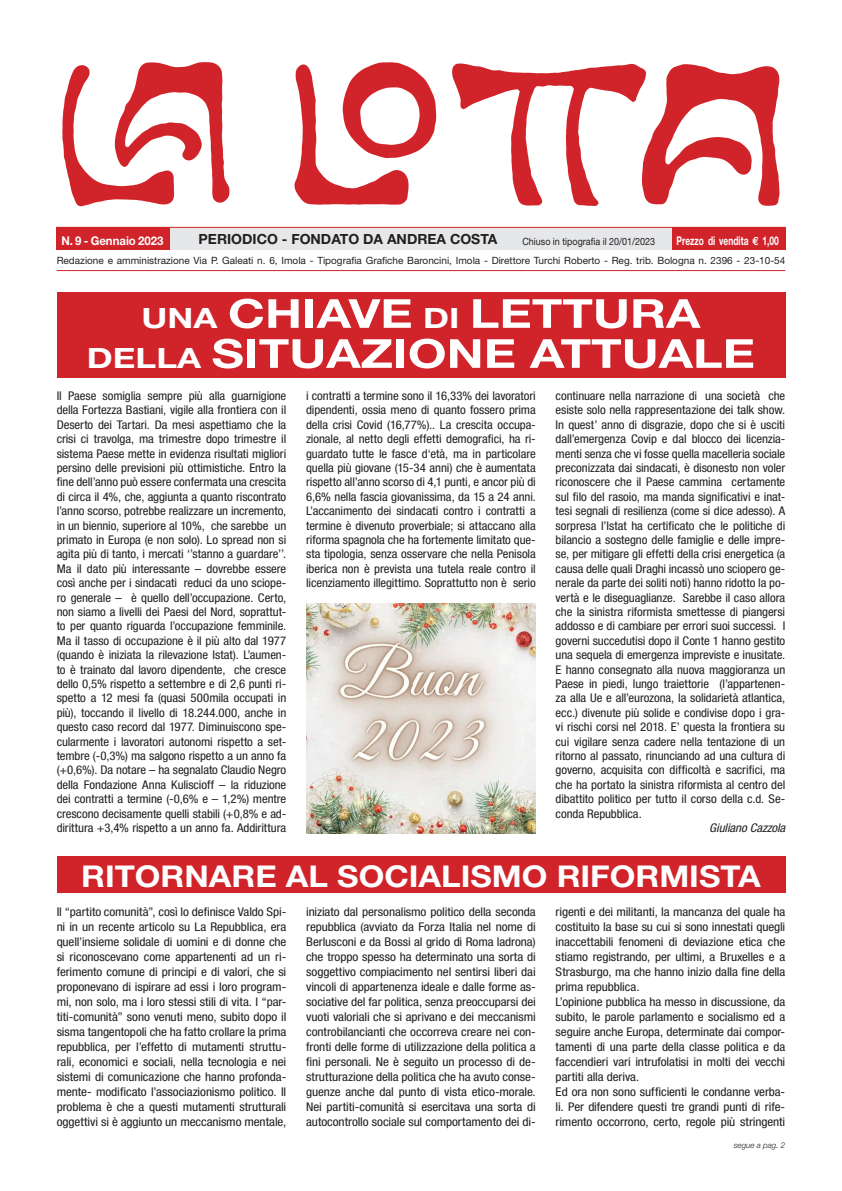
<style>
.page{position:relative;width:842px;height:1191px;background:#fff}
.page>*{position:absolute;margin:0;border:0;box-sizing:border-box;transform-origin:0 0}
.t1{font:700 40px/40px "Helvetica Neue LT Std";color:#fff;text-align:center;scale:1.25 1}
.t2{font:700 30px "Helvetica Neue LT Std";color:#fff;scale:1.1 1}
.t3{font:700 14px "Helvetica Neue LT Std";color:#231f20}
.t4{font:condensed 12px/14.4px "Helvetica Neue LT Std";letter-spacing:-.005em;color:#231f20;text-align:justify;scale:1.07 1}
.t5{font:condensed 12px/15px "Helvetica Neue LT Std";letter-spacing:-.005em;color:#231f20;text-align:justify;scale:1.1 1}
.t6{font:700 12px "Helvetica Neue LT Std";color:#fff;scale:.7 1}
.t7{font:700 12px "Helvetica Neue LT Std";color:#fff;scale:.95 1}
.t8{font:italic condensed 12px "Helvetica Neue LT Std";letter-spacing:-.005em;color:#231f20;scale:1.07 1}
.t9{font:10px/18.9px "Helvetica Neue LT Std";color:#231f20;scale:.9 1}
.t10{font:italic 300 8px "Helvetica Neue LT Std";color:#231f20}
.s1{font-family:"Euro Sans Std"}
.s2{font-size:28px}
</style>
<div class="page">
<div style="left:170px;top:228px;width:502px;height:22px;background:#e6e7e9"></div>
<div style="left:57px;top:228px;width:113px;height:22px;background:#d1232a"></div>
<img style="left:62px;top:62px;width:718px;height:145px">
<hr style="left:57px;top:227px;width:728px;height:1px;background:#d1232a">
<hr style="left:57px;top:270px;width:728px;height:1px;background:#d1232a">
<div style="left:57px;top:856px;width:728px;height:37px;background:#d1232a"></div>
<div style="left:672px;top:228px;width:113px;height:22px;background:#d1232a"></div>
<div style="left:57px;top:292px;width:728px;height:85px;background:#d1232a"></div>
<img style="left:306px;top:604px;width:230px;height:229px">
<p class="t3" style="left:199px;top:231px;width:300px">PERIODICO - FONDATO DA ANDREA COSTA</p>
<p class="t7" style="left:61px;top:233px;width:109px">N. 9 - Gennaio 2023</p>
<p class="t6" style="left:677px;top:233px;width:147px">Prezzo di vendita <span class="s1">€</span> 1,00</p>
<p class="t9" style="left:57px;top:231px;width:811px;text-indent:466px">Chiuso in tipografia il 20/01/2023<br>Redazione e amministrazione Via P. Galeati n. 6, Imola - Tipografia Grafiche Baroncini, Imola - Direttore Turchi Roberto - Reg. trib. Bologna n. 2396 - 23-10-54</p>
<h1 class="t1" style="left:87px;top:293px;width:536px"><span class="s2">UNA</span> CHIAVE <span class="s2">DI</span> LETTURA<br><span class="s2">DELLA</span> SITUAZIONE ATTUALE</h1>
<p class="t4" style="left:57px;top:388px;width:216px">Il Paese somiglia sempre più alla guarnigione della Fortezza Bastiani, vigile alla frontiera con il Deserto dei Tartari. Da mesi aspettiamo che la crisi ci travolga, ma trimestre dopo trimestre il sistema Paese mette in evidenza risultati migliori persino delle previsioni più ottimistiche. Entro la fine dell’anno può essere confermata una crescita di circa il 4%, che, aggiunta a quanto riscontrato l’anno scorso, potrebbe realizzare un incremento, in un biennio, superiore al 10%, che sarebbe un primato in Europa (e non solo). Lo spread non si agita più di tanto, i mercati ‘’stanno a guardare’’.<br>Ma il dato più interessante – dovrebbe essere così anche per i sindacati reduci da uno sciope&shy;ro generale – è quello dell’occupazione. Certo, non siamo a livelli dei Paesi del Nord, soprattut&shy;to per quanto riguarda l’occupazione femminile.<br>Ma il tasso di occupazione è il più alto dal 1977 (quando è iniziata la rilevazione Istat). L’aumen&shy;to è trainato dal lavoro dipendente, che cresce dello 0,5% rispetto a settembre e di 2,6 punti ri&shy;spetto a 12 mesi fa (quasi 500mila occupati in più), toccando il livello di 18.244.000, anche in questo caso record dal 1977. Diminuiscono spe&shy;cularmente i lavoratori autonomi rispetto a set&shy;tembre (-0,3%) ma salgono rispetto a un anno fa (+0,6%). Da notare – ha segnalato Claudio Negro della Fondazione Anna Kuliscioff – la riduzione dei contratti a termine (-0,6% e – 1,2%) mentre crescono decisamente quelli stabili (+0,8% e ad&shy;dirittura +3,4% rispetto a un anno fa. Addirittura</p>
<p class="t4" style="left:306px;top:388px;width:216px">i contratti a termine sono il 16,33% dei lavoratori dipendenti, ossia meno di quanto fossero prima della crisi Covid (16,77%).. La crescita occupa&shy;zionale, al netto degli effetti demografici, ha ri&shy;guardato tutte le fasce d‘età, ma in particolare quella più giovane (15-34 anni) che è aumentata rispetto all’anno scorso di 4,1 punti, e ancor più di 6,6% nella fascia giovanissima, da 15 a 24 anni.<br>L’accanimento dei sindacati contro i contratti a termine è divenuto proverbiale; si attaccano alla riforma spagnola che ha fortemente limitato que&shy;sta tipologia, senza osservare che nella Penisola iberica non è prevista una tutela reale contro il licenziamento illegittimo. Soprattutto non è serio</p>
<p class="t4" style="left:556px;top:388px;width:216px">continuare nella narrazione di una società che esiste solo nella rappresentazione dei talk show.<br>In quest’ anno di disgrazie, dopo che si è usciti dall’emergenza Covip e dal blocco dei licenzia&shy;menti senza che vi fosse quella macelleria sociale preconizzata dai sindacati, è disonesto non voler riconoscere che il Paese cammina certamente sul filo del rasoio, ma manda significativi e inat&shy;tesi segnali di resilienza (come si dice adesso). A sorpresa l’Istat ha certificato che le politiche di bilancio a sostegno delle famiglie e delle impre&shy;se, per mitigare gli effetti della crisi energetica (a causa delle quali Draghi incassò uno sciopero ge&shy;nerale da parte dei soliti noti) hanno ridotto la po&shy;vertà e le diseguaglianze. Sarebbe il caso allora che la sinistra riformista smettesse di piangersi addosso e di cambiare per errori suoi successi. I governi succedutisi dopo il Conte 1 hanno gestito una sequela di emergenza impreviste e inusitate.<br>E hanno consegnato alla nuova maggioranza un Paese in piedi, lungo traiettorie (l’appartenen&shy;za alla Ue e all’eurozona, la solidarietà atlantica, ecc.) divenute più solide e condivise dopo i gra&shy;vi rischi corsi nel 2018. E’ questa la frontiera su cui vigilare senza cadere nella tentazione di un ritorno al passato, rinunciando ad una cultura di governo, acquisita con difficoltà e sacrifici, ma che ha portato la sinistra riformista al centro del dibattito politico per tutto il corso della c.d. Se&shy;conda Repubblica.</p>
<p class="t8" style="left:709px;top:821px;width:73px">Giuliano Cazzola</p>
<h2 class="t2" style="left:81px;top:857px;width:619px">RITORNARE AL SOCIALISMO RIFORMISTA</h2>
<p class="t5" style="left:57px;top:904px;width:210px">Il “partito comunità”, così lo definisce Valdo Spi&shy;ni in un recente articolo su La Repubblica, era quell’insieme solidale di uomini e di donne che si riconoscevano come appartenenti ad un ri&shy;ferimento comune di principi e di valori, che si proponevano di ispirare ad essi i loro program&shy;mi, non solo, ma i loro stessi stili di vita. I “par&shy;titi-comunità” sono venuti meno, subito dopo il sisma tangentopoli che ha fatto crollare la prima repubblica, per l’effetto di mutamenti struttu&shy;rali, economici e sociali, nella tecnologia e nei sistemi di comunicazione che hanno profonda&shy;mente- modificato l’associazionismo politico. Il problema è che a questi mutamenti strutturali oggettivi si è aggiunto un meccanismo mentale,</p>
<p class="t5" style="left:306px;top:904px;width:210px">iniziato dal personalismo politico della seconda repubblica (avviato da Forza Italia nel nome di Berlusconi e da Bossi al grido di Roma ladrona) che troppo spesso ha determinato una sorta di soggettivo compiacimento nel sentirsi liberi dai vincoli di appartenenza ideale e dalle forme as&shy;sociative del far politica, senza preoccuparsi dei vuoti valoriali che si aprivano e dei meccanismi controbilancianti che occorreva creare nei con&shy;fronti delle forme di utilizzazione della politica a fini personali. Ne è seguito un processo di de&shy;strutturazione della politica che ha avuto conse&shy;guenze anche dal punto di vista etico-morale.<br>Nei partiti-comunità si esercitava una sorta di autocontrollo sociale sul comportamento dei di-</p>
<p class="t5" style="left:556px;top:904px;width:210px;text-align:left">rigenti e dei militanti, la mancanza del quale ha costituito la base su cui si sono innestati quegli inaccettabili fenomeni di deviazione etica che stiamo registrando, per ultimi, a Bruxelles e a Strasburgo, ma che hanno inizio dalla fine della prima repubblica.<br>L’opinione pubblica ha messo in discussione, da subito, le parole parlamento e socialismo ed a seguire anche Europa, determinate dai compor&shy;tamenti di una parte della classe politica e da faccendieri vari intrufolatisi in molti dei vecchi partiti alla deriva.<br>Ed ora non sono sufficienti le condanne verba&shy;li. Per difendere questi tre grandi punti di rife&shy;rimento occorrono, certo, regole più stringenti</p>
<p class="t10" style="left:734px;top:1139px;width:53px">segue a pag. 2</p>
</div>
